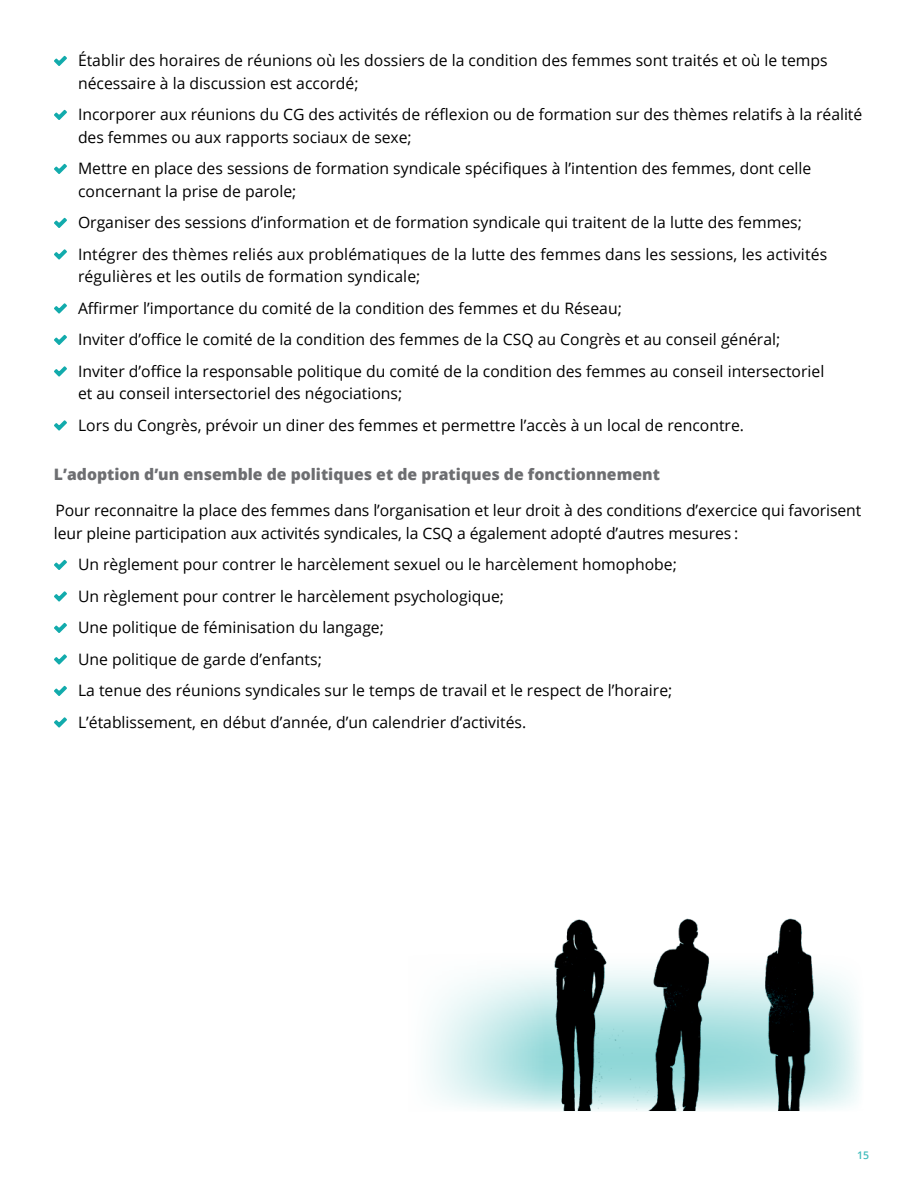
<style>
.page{position:relative;width:918px;height:1188px;background:#fff}
.page>*{position:absolute;margin:0;border:0;box-sizing:border-box;transform-origin:0 0}
.t1{font:15.75px/31.5px "Open Sans";color:#000}
.t2{font:800 15.75px "Open Sans";color:#6d6e71}
.t3{font:600 10.5px "Open Sans";color:#41bcbd}
</style>
<div class="page">
<svg style="left:54px;top:56px;width:13px;height:10px"></svg>
<svg style="left:54px;top:110px;width:13px;height:10px"></svg>
<svg style="left:54px;top:164px;width:13px;height:10px"></svg>
<svg style="left:54px;top:218px;width:13px;height:10px"></svg>
<svg style="left:54px;top:249px;width:13px;height:11px"></svg>
<svg style="left:54px;top:303px;width:13px;height:11px"></svg>
<svg style="left:54px;top:335px;width:13px;height:10px"></svg>
<svg style="left:54px;top:366px;width:13px;height:11px"></svg>
<svg style="left:54px;top:420px;width:13px;height:11px"></svg>
<svg style="left:54px;top:560px;width:13px;height:10px"></svg>
<svg style="left:54px;top:591px;width:13px;height:11px"></svg>
<svg style="left:54px;top:623px;width:13px;height:10px"></svg>
<svg style="left:54px;top:654px;width:13px;height:11px"></svg>
<svg style="left:54px;top:686px;width:13px;height:10px"></svg>
<svg style="left:54px;top:717px;width:13px;height:11px"></svg>
<svg style="left:545px;top:978px;width:315px;height:133px"></svg>
<img style="left:545px;top:918px;width:287px;height:192px">
<svg style="left:428px;top:969px;width:117px;height:142px"></svg>
<p class="t1" style="left:78px;top:49px;width:751px;line-height:22.5px">Établir des horaires de réunions où les dossiers de la condition des femmes sont traités et où le temps nécessaire à la discussion est accordé;</p>
<p class="t1" style="left:78px;top:103px;width:786px;line-height:22.5px">Incorporer aux réunions du CG des activités de réflexion ou de formation sur des thèmes relatifs à la réalité des femmes ou aux rapports sociaux de sexe;</p>
<p class="t1" style="left:78px;top:157px;width:735px;line-height:22.5px">Mettre en place des sessions de formation syndicale spécifiques à l’intention des femmes, dont celle concernant la prise de parole;</p>
<p class="t1" style="left:78px;top:206px;width:751px">Organiser des sessions d’information et de formation syndicale qui traitent de la lutte des femmes;<br>Intégrer des thèmes reliés aux problématiques de la lutte des femmes dans les sessions, les activités</p>
<p class="t1" style="left:78px;top:260px;width:748px">régulières et les outils de formation syndicale;<br>Affirmer l’importance du comité de la condition des femmes et du Réseau;<br>Inviter d’office le comité de la condition des femmes de la CSQ au Congrès et au conseil général; Inviter d’office la responsable politique du comité de la condition des femmes au conseil intersectoriel</p>
<p class="t1" style="left:78px;top:377px;width:668px">et au conseil intersectoriel des négociations;<br>Lors du Congrès, prévoir un diner des femmes et permettre l’accès à un local de rencontre.</p>
<p class="t2" style="left:54px;top:462px;width:607px">L’adoption d’un ensemble de politiques et de pratiques de fonctionnement</p>
<p class="t1" style="left:54px;top:499px;width:809px;line-height:22.5px">Pour reconnaitre la place des femmes dans l’organisation et leur droit à des conditions d’exercice qui favorisent leur pleine participation aux activités syndicales, la CSQ a également adopté d’autres mesures :</p>
<p class="t1" style="left:78px;top:548px;width:600px">Un règlement pour contrer le harcèlement sexuel ou le harcèlement homophobe; Un règlement pour contrer le harcèlement psychologique;<br>Une politique de féminisation du langage;<br>Une politique de garde d’enfants;<br>La tenue des réunions syndicales sur le temps de travail et le respect de l’horaire; L’établissement, en début d’année, d’un calendrier d’activités.</p>
<p class="t3" style="left:857px;top:1148px;width:13px">15</p>
</div>
